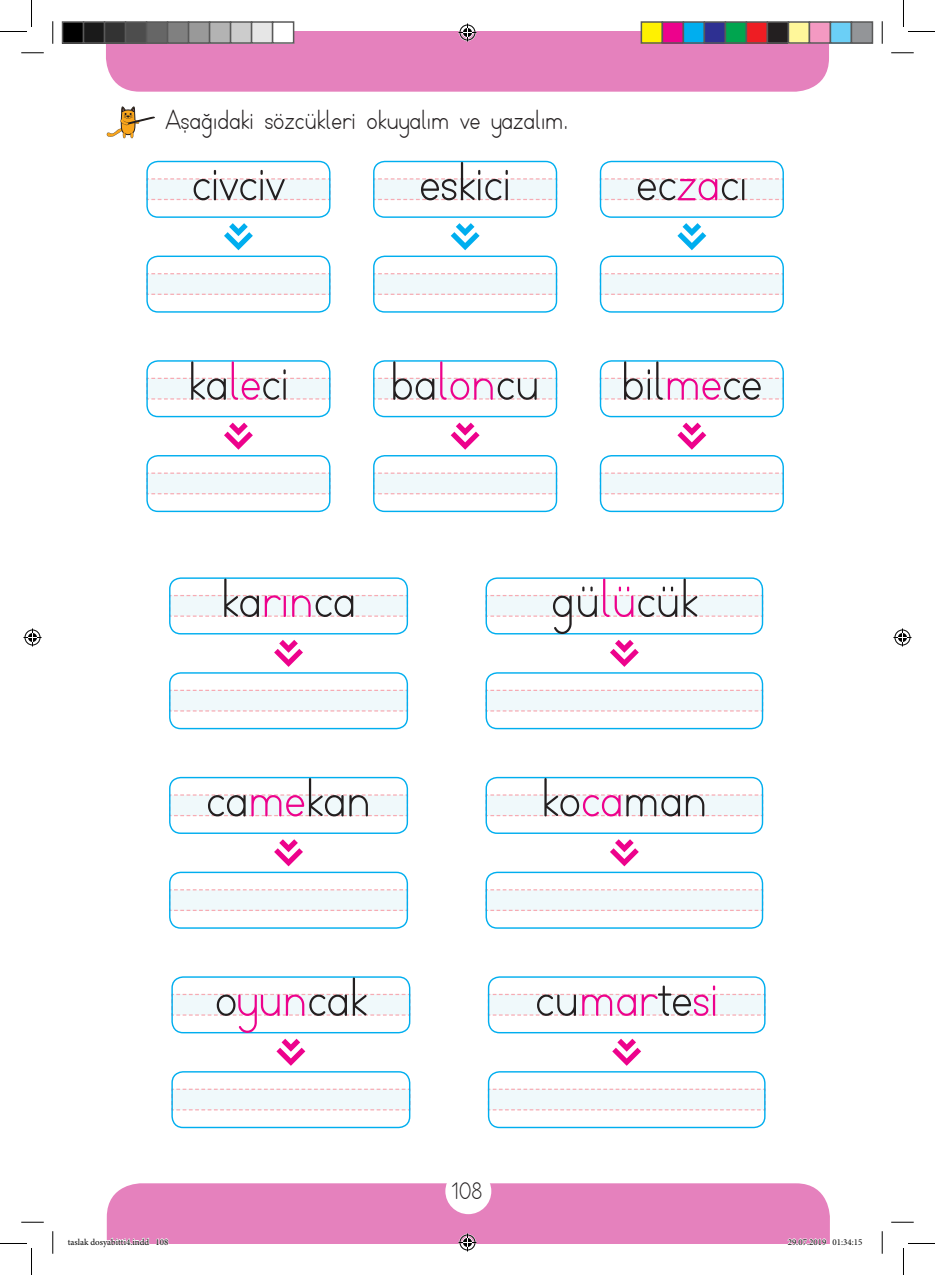
<style>
.page{position:relative;width:935px;height:1275px;background:#fff}
.page>*{position:absolute;margin:0;border:0;box-sizing:border-box;transform-origin:0 0}
.t1{font:53.7px "TTKB Dik Temel Abece";color:#231f20}
.t2{font:53.7px "TTKB Dik Temel Abece";color:#ed028c}
.t3{font:27px "TTKB Dik Temel Abece";color:#231f20}
.t4{font:23.25px "TTKB Dik Temel Abece";color:#231f20}
.t5{font:9px "Minion Pro";color:#000}
.s1{color:#ed028c}
.s2{color:#231f20}
</style>
<div class="page">
<svg style="left:107px;top:107px;width:48px;height:31px"></svg>
<svg style="left:148px;top:178px;width:183px;height:23px"></svg>
<div style="left:146px;top:161px;width:184px;height:57px;border:1px solid #00aeef;border-radius:11px"></div>
<svg style="left:148px;top:272px;width:183px;height:23px"></svg>
<div style="left:146px;top:256px;width:184px;height:57px;border:1px solid #00aeef;border-radius:11px"></div>
<svg style="left:224px;top:223px;width:29px;height:27px"></svg>
<svg style="left:375px;top:178px;width:183px;height:23px"></svg>
<div style="left:373px;top:161px;width:184px;height:57px;border:1px solid #00aeef;border-radius:11px"></div>
<svg style="left:375px;top:272px;width:183px;height:23px"></svg>
<div style="left:373px;top:256px;width:184px;height:57px;border:1px solid #00aeef;border-radius:11px"></div>
<svg style="left:451px;top:223px;width:28px;height:27px"></svg>
<svg style="left:599px;top:178px;width:183px;height:23px"></svg>
<div style="left:600px;top:161px;width:184px;height:57px;border:1px solid #00aeef;border-radius:11px"></div>
<svg style="left:599px;top:272px;width:183px;height:23px"></svg>
<div style="left:600px;top:256px;width:184px;height:57px;border:1px solid #00aeef;border-radius:11px"></div>
<svg style="left:677px;top:223px;width:29px;height:27px"></svg>
<svg style="left:148px;top:377px;width:183px;height:23px"></svg>
<div style="left:146px;top:360px;width:184px;height:57px;border:1px solid #00aeef;border-radius:11px"></div>
<svg style="left:148px;top:472px;width:183px;height:23px"></svg>
<div style="left:146px;top:455px;width:184px;height:57px;border:1px solid #00aeef;border-radius:11px"></div>
<svg style="left:224px;top:423px;width:29px;height:27px"></svg>
<svg style="left:375px;top:377px;width:183px;height:23px"></svg>
<div style="left:373px;top:360px;width:184px;height:57px;border:1px solid #00aeef;border-radius:11px"></div>
<svg style="left:375px;top:472px;width:183px;height:23px"></svg>
<div style="left:373px;top:455px;width:184px;height:57px;border:1px solid #00aeef;border-radius:11px"></div>
<svg style="left:451px;top:423px;width:28px;height:27px"></svg>
<svg style="left:599px;top:377px;width:183px;height:23px"></svg>
<div style="left:600px;top:360px;width:184px;height:57px;border:1px solid #00aeef;border-radius:11px"></div>
<svg style="left:599px;top:472px;width:183px;height:23px"></svg>
<div style="left:600px;top:455px;width:184px;height:57px;border:1px solid #00aeef;border-radius:11px"></div>
<svg style="left:677px;top:423px;width:29px;height:27px"></svg>
<svg style="left:487px;top:993px;width:279px;height:23px"></svg>
<div style="left:488px;top:976px;width:277px;height:57px;border:1px solid #00aeef;border-radius:11px"></div>
<svg style="left:487px;top:1088px;width:279px;height:23px"></svg>
<div style="left:488px;top:1071px;width:277px;height:57px;border:1px solid #00aeef;border-radius:11px"></div>
<svg style="left:612px;top:1039px;width:29px;height:27px"></svg>
<svg style="left:173px;top:993px;width:238px;height:23px"></svg>
<div style="left:171px;top:976px;width:239px;height:57px;border:1px solid #00aeef;border-radius:11px"></div>
<svg style="left:173px;top:1088px;width:238px;height:23px"></svg>
<div style="left:171px;top:1071px;width:239px;height:57px;border:1px solid #00aeef;border-radius:11px"></div>
<svg style="left:276px;top:1039px;width:29px;height:27px"></svg>
<svg style="left:487px;top:794px;width:277px;height:23px"></svg>
<div style="left:485px;top:777px;width:278px;height:57px;border:1px solid #00aeef;border-radius:11px"></div>
<svg style="left:487px;top:888px;width:277px;height:24px"></svg>
<div style="left:485px;top:872px;width:278px;height:57px;border:1px solid #00aeef;border-radius:11px"></div>
<svg style="left:610px;top:839px;width:29px;height:27px"></svg>
<svg style="left:171px;top:794px;width:238px;height:23px"></svg>
<div style="left:169px;top:777px;width:239px;height:57px;border:1px solid #00aeef;border-radius:11px"></div>
<svg style="left:171px;top:888px;width:238px;height:24px"></svg>
<div style="left:169px;top:872px;width:239px;height:57px;border:1px solid #00aeef;border-radius:11px"></div>
<svg style="left:274px;top:839px;width:29px;height:27px"></svg>
<svg style="left:487px;top:594px;width:277px;height:23px"></svg>
<div style="left:485px;top:577px;width:278px;height:57px;border:1px solid #00aeef;border-radius:11px"></div>
<svg style="left:487px;top:689px;width:277px;height:23px"></svg>
<div style="left:485px;top:672px;width:278px;height:57px;border:1px solid #00aeef;border-radius:11px"></div>
<svg style="left:610px;top:640px;width:29px;height:27px"></svg>
<svg style="left:171px;top:594px;width:238px;height:23px"></svg>
<div style="left:169px;top:577px;width:239px;height:57px;border:1px solid #00aeef;border-radius:11px"></div>
<svg style="left:171px;top:689px;width:238px;height:23px"></svg>
<div style="left:169px;top:672px;width:239px;height:57px;border:1px solid #00aeef;border-radius:11px"></div>
<svg style="left:274px;top:640px;width:29px;height:27px"></svg>
<svg style="left:21px;top:53px;width:23px;height:1px"></svg>
<svg style="left:891px;top:53px;width:22px;height:1px"></svg>
<svg style="left:21px;top:1222px;width:23px;height:1px"></svg>
<svg style="left:891px;top:1222px;width:22px;height:1px"></svg>
<svg style="left:53px;top:21px;width:1px;height:23px"></svg>
<svg style="left:53px;top:1231px;width:1px;height:23px"></svg>
<svg style="left:882px;top:21px;width:1px;height:23px"></svg>
<svg style="left:882px;top:1231px;width:1px;height:23px"></svg>
<svg style="left:0;top:0;width:32px;height:32px"></svg>
<svg style="left:0;top:1243px;width:32px;height:32px"></svg>
<svg style="left:903px;top:0;width:32px;height:32px"></svg>
<svg style="left:903px;top:1243px;width:32px;height:32px"></svg>
<svg style="left:106px;top:24px;width:723px;height:68px;background:#e68ac1"></svg>
<svg style="left:24px;top:628px;width:18px;height:18px"></svg>
<svg style="left:893px;top:628px;width:18px;height:18px"></svg>
<div style="left:63px;top:22px;width:21px;height:21px;background:#000"></div>
<div style="left:62px;top:21px;width:22px;height:23px;border:2px solid #595959"></div>
<div style="left:84px;top:22px;width:21px;height:21px;background:#1a1a1a"></div>
<div style="left:83px;top:21px;width:22px;height:23px;border:2px solid #595959"></div>
<div style="left:105px;top:22px;width:21px;height:21px;background:#333"></div>
<div style="left:104px;top:21px;width:22px;height:23px;border:2px solid #595959"></div>
<div style="left:126px;top:22px;width:21px;height:21px;background:#4d4d4d"></div>
<div style="left:125px;top:21px;width:22px;height:23px;border:2px solid #595959"></div>
<div style="left:147px;top:22px;width:21px;height:21px;background:#666"></div>
<div style="left:146px;top:21px;width:22px;height:23px;border:2px solid #595959"></div>
<div style="left:168px;top:22px;width:21px;height:21px;background:#808080"></div>
<div style="left:167px;top:21px;width:22px;height:23px;border:2px solid #595959"></div>
<div style="left:189px;top:22px;width:21px;height:21px;background:#999"></div>
<div style="left:188px;top:21px;width:22px;height:23px;border:2px solid #595959"></div>
<div style="left:210px;top:22px;width:21px;height:21px;background:#b3b3b3"></div>
<div style="left:209px;top:21px;width:22px;height:23px;border:2px solid #595959"></div>
<div style="left:231px;top:22px;width:21px;height:21px;background:#ccc"></div>
<div style="left:230px;top:21px;width:22px;height:23px;border:2px solid #595959"></div>
<div style="left:252px;top:22px;width:21px;height:21px;background:#e6e6e6"></div>
<div style="left:251px;top:21px;width:22px;height:23px;border:2px solid #595959"></div>
<div style="left:273px;top:22px;width:21px;height:21px;background:#fff"></div>
<div style="left:272px;top:21px;width:22px;height:23px;border:2px solid #595959"></div>
<div style="left:641px;top:22px;width:21px;height:21px;background:#fff101"></div>
<div style="left:640px;top:21px;width:23px;height:23px;border:2px solid #595959"></div>
<div style="left:662px;top:22px;width:21px;height:21px;background:#ed028c"></div>
<div style="left:661px;top:21px;width:23px;height:23px;border:2px solid #595959"></div>
<div style="left:683px;top:22px;width:21px;height:21px;background:#00aeef"></div>
<div style="left:682px;top:21px;width:23px;height:23px;border:2px solid #595959"></div>
<div style="left:704px;top:22px;width:21px;height:21px;background:#2e3092"></div>
<div style="left:703px;top:21px;width:23px;height:23px;border:2px solid #595959"></div>
<div style="left:725px;top:22px;width:21px;height:21px;background:#00a54f"></div>
<div style="left:724px;top:21px;width:23px;height:23px;border:2px solid #595959"></div>
<div style="left:746px;top:22px;width:21px;height:21px;background:#ee1d23"></div>
<div style="left:745px;top:21px;width:23px;height:23px;border:2px solid #595959"></div>
<div style="left:767px;top:22px;width:21px;height:21px;background:#231f20"></div>
<div style="left:766px;top:21px;width:23px;height:23px;border:2px solid #595959"></div>
<div style="left:788px;top:22px;width:21px;height:21px;background:#fff79a"></div>
<div style="left:787px;top:21px;width:23px;height:23px;border:2px solid #595959"></div>
<div style="left:809px;top:22px;width:21px;height:21px;background:#f499c2"></div>
<div style="left:808px;top:21px;width:23px;height:23px;border:2px solid #595959"></div>
<div style="left:830px;top:22px;width:21px;height:21px;background:#6bcff6"></div>
<div style="left:829px;top:21px;width:23px;height:23px;border:2px solid #595959"></div>
<div style="left:851px;top:22px;width:21px;height:21px;background:#939598"></div>
<div style="left:850px;top:21px;width:23px;height:23px;border:2px solid #595959"></div>
<svg style="left:106px;top:1183px;width:724px;height:69px"></svg>
<p class="t3" style="left:165px;top:103px;width:404px">Aşağıdaki sözcükleri okuyalım ve yazalım.</p>
<p class="t1" style="left:192px;top:149px;width:95px">civciv</p>
<p class="t1" style="left:419px;top:149px;width:93px">eskici</p>
<p class="t1" style="left:636px;top:149px;width:113px">ec<span class="s1">za</span>cı</p>
<p class="t1" style="left:188px;top:349px;width:102px">ka<span class="s1">le</span>ci</p>
<p class="t1" style="left:390px;top:349px;width:151px">ba<span class="s1">lon</span>cu</p>
<p class="t1" style="left:621px;top:349px;width:142px">bil<span class="s1">me</span>ce</p>
<p class="t1" style="left:221px;top:566px;width:136px">ka<span class="s1">rın</span>ca</p>
<p class="t1" style="left:551px;top:566px;width:148px">gü<span class="s1">lü</span>cük</p>
<p class="t1" style="left:206px;top:765px;width:166px">ca<span class="s1">me</span>kan</p>
<p class="t1" style="left:541px;top:765px;width:168px">ko<span class="s1">ca</span>man</p>
<p class="t1" style="left:215px;top:965px;width:153px">o<span class="s1">yun</span>cak</p>
<p class="t2" style="left:535px;top:965px;width:185px"><span class="s2">cu</span>mar<span class="s2">te</span>si</p>
<p class="t4" style="left:451px;top:1177px;width:33px">108</p>
<p class="t5" style="left:68px;top:1236px;width:102px">taslak dosyabitti4.indd 108</p>
<p class="t5" style="left:787px;top:1236px;width:76px">29.07.2019 01:34:15</p>
</div>
